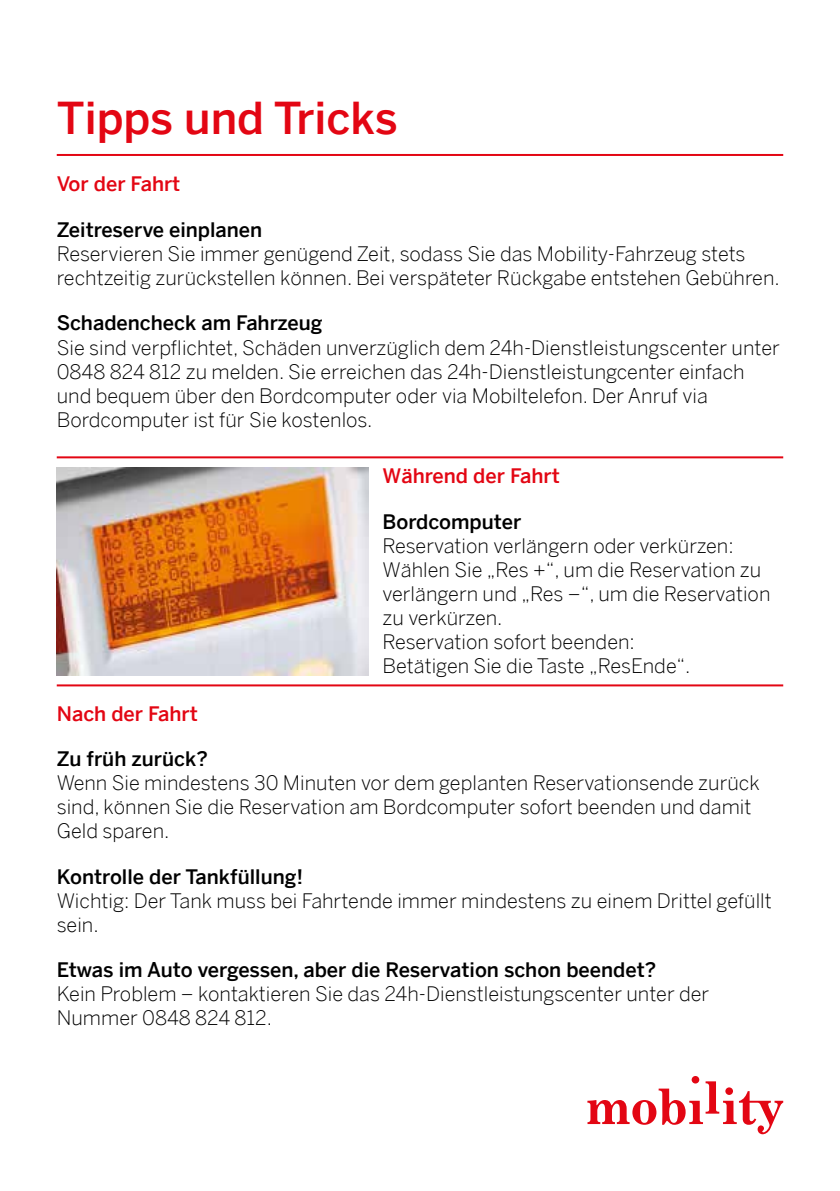
<style>
.page{position:relative;width:840px;height:1191px;background:#fff}
.page>*{position:absolute;margin:0;border:0;box-sizing:border-box;transform-origin:0 0}
.t1{font:500 44px "Benton Sans";color:#e30613}
.t2{font:300 20px/24px "Benton Sans";color:#000}
.t3{font:500 20px "Benton Sans";color:#000}
.t4{font:500 20px "Benton Sans";color:#e30613}
</style>
<div class="page">
<hr style="left:57px;top:154px;width:725px;height:2px;background:#e30613">
<svg style="left:587px;top:1076px;width:195px;height:58px"></svg>
<img style="left:57px;top:468px;width:311px;height:207px">
<hr style="left:57px;top:456px;width:725px;height:2px;background:#e30613">
<hr style="left:57px;top:684px;width:725px;height:2px;background:#e30613">
<h1 class="t1" style="left:57px;top:92px;width:342px">Tipps und Tricks</h1>
<p class="t4" style="left:57px;top:172px;width:125px">Vor der Fahrt</p>
<p class="t3" style="left:57px;top:218px;width:207px">Zeitreserve einplanen</p>
<p class="t2" style="left:57px;top:241px;width:724px">Reservieren Sie immer genügend Zeit, sodass Sie das Mobility-Fahrzeug stets rechtzeitig zurückstellen können. Bei verspäteter Rückgabe entstehen Gebühren.</p>
<p class="t3" style="left:57px;top:311px;width:267px">Schadencheck am Fahrzeug</p>
<p class="t2" style="left:57px;top:335px;width:724px">Sie sind verpflichtet, Schäden unverzüglich dem 24h-Dienstleistungscenter unter 0848 824 812 zu melden. Sie erreichen das 24h-Dienstleistungcenter einfach und bequem über den Bordcomputer oder via Mobiltelefon. Der Anruf via Bordcomputer ist für Sie kostenlos.</p>
<p class="t4" style="left:382px;top:464px;width:179px">Während der Fahrt</p>
<p class="t3" style="left:382px;top:510px;width:140px">Bordcomputer</p>
<p class="t2" style="left:382px;top:533px;width:389px">Reservation verlängern oder verkürzen:<br>Wählen Sie „Res +“, um die Reservation zu verlängern und „Res –“, um die Reservation zu verkürzen.<br>Reservation sofort beenden:<br>Betätigen Sie die Taste „ResEnde“.</p>
<p class="t4" style="left:57px;top:701px;width:143px">Nach der Fahrt</p>
<p class="t3" style="left:57px;top:747px;width:153px">Zu früh zurück?</p>
<p class="t2" style="left:57px;top:770px;width:704px">Wenn Sie mindestens 30 Minuten vor dem geplanten Reservationsende zurück sind, können Sie die Reservation am Bordcomputer sofort beenden und damit<br>Geld sparen.</p>
<p class="t3" style="left:57px;top:864px;width:248px">Kontrolle der Tankfüllung!</p>
<p class="t2" style="left:57px;top:888px;width:716px">Wichtig: Der Tank muss bei Fahrtende immer mindestens zu einem Drittel gefüllt sein.</p>
<p class="t3" style="left:57px;top:958px;width:600px">Etwas im Auto vergessen, aber die Reservation schon beendet?</p>
<p class="t2" style="left:57px;top:982px;width:653px">Kein Problem – kontaktieren Sie das 24h-Dienstleistungscenter unter der<br>Nummer 0848 824 812.</p>
</div>
